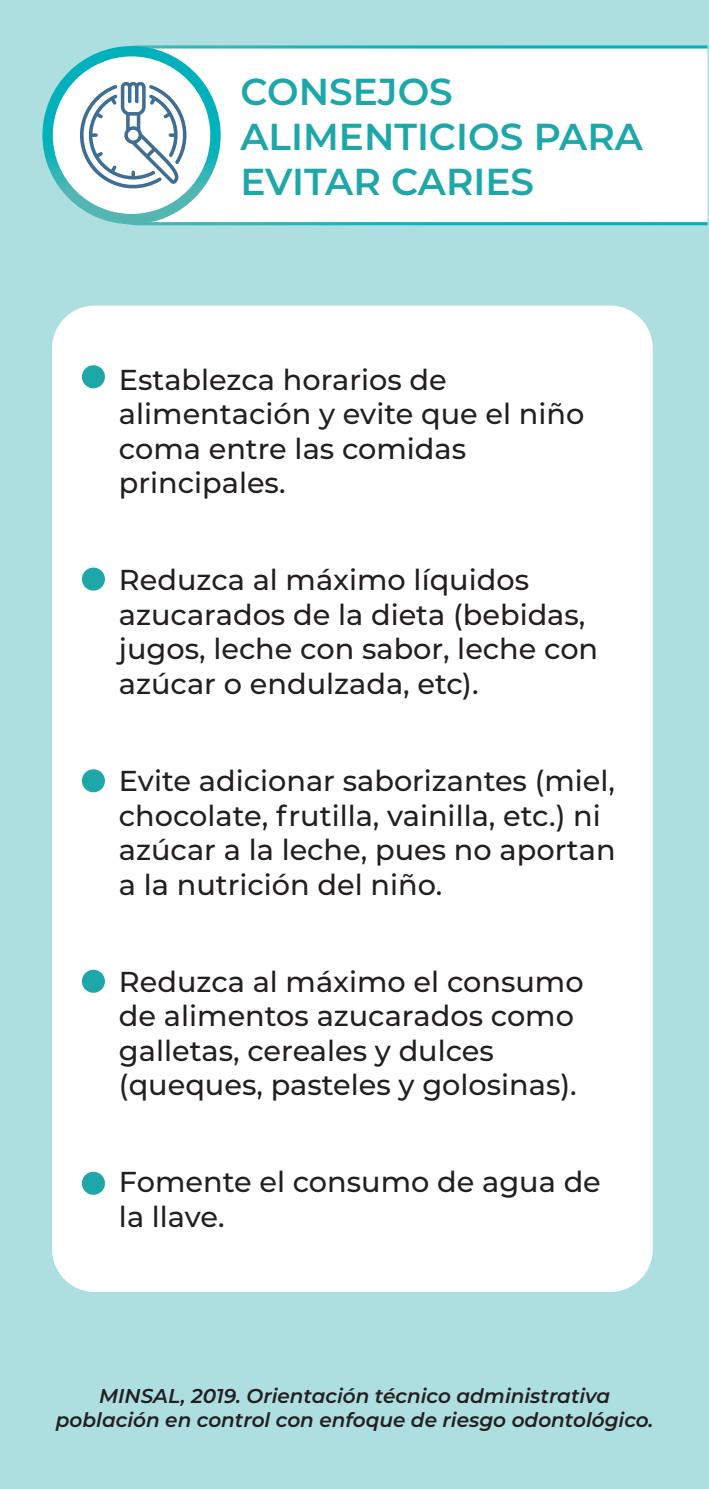
<style>
.page{position:relative;width:709px;height:1489px;background:#fff}
.page>*{position:absolute;margin:0;border:0;box-sizing:border-box;transform-origin:0 0}
.t1{font:600 37.5px/45px "Montserrat";color:#1ea7a8}
.t2{font:500 28.75px/34.5px "Montserrat";color:#231f20}
.t3{font:italic 600 20px/24px "Montserrat";color:#231f20;text-align:center}
</style>
<div class="page">
<div style="left:0;top:0;width:709px;height:1488px;background:#addee0"></div>
<div style="left:52px;top:305px;width:600px;height:986px;background:#fff;border-radius:43px"></div>
<div style="left:126px;top:45px;width:582px;height:181px;background:#fff"></div>
<div style="left:82px;top:365px;width:23px;height:23px;background:#1ea7a8;border-radius:50%"></div>
<div style="left:82px;top:567px;width:23px;height:23px;background:#1ea7a8;border-radius:50%"></div>
<div style="left:82px;top:769px;width:23px;height:23px;background:#1ea7a8;border-radius:50%"></div>
<div style="left:82px;top:969px;width:23px;height:23px;background:#1ea7a8;border-radius:50%"></div>
<div style="left:82px;top:1171px;width:23px;height:23px;background:#1ea7a8;border-radius:50%"></div>
<svg style="left:42px;top:46px;width:179px;height:178px;background:#bbdfe4"></svg>
<h1 class="t1" style="left:240px;top:67px;width:404px">CONSEJOS<br>ALIMENTICIOS PARA<br>EVITAR CARIES</h1>
<p class="t2" style="left:119px;top:361px;width:467px">Establezca horarios de alimentación y evite que el niño coma entre las comidas principales.</p>
<p class="t2" style="left:119px;top:561px;width:481px">Reduzca al máximo líquidos azucarados de la dieta (bebidas, jugos, leche con sabor, leche con azúcar o endulzada, etc).</p>
<p class="t2" style="left:119px;top:762px;width:498px">Evite adicionar saborizantes (miel, chocolate, frutilla, vainilla, etc.) ni azúcar a la leche, pues no aportan a la nutrición del niño.</p>
<p class="t2" style="left:119px;top:962px;width:466px">Reduzca al máximo el consumo de alimentos azucarados como galletas, cereales y dulces (queques, pasteles y golosinas).</p>
<p class="t2" style="left:119px;top:1163px;width:483px">Fomente el consumo de agua de la llave.</p>
<p class="t3" style="left:56px;top:1382px;width:599px">MINSAL, 2019. Orientación técnico administrativa población en control con enfoque de riesgo odontológico.</p>
</div>
